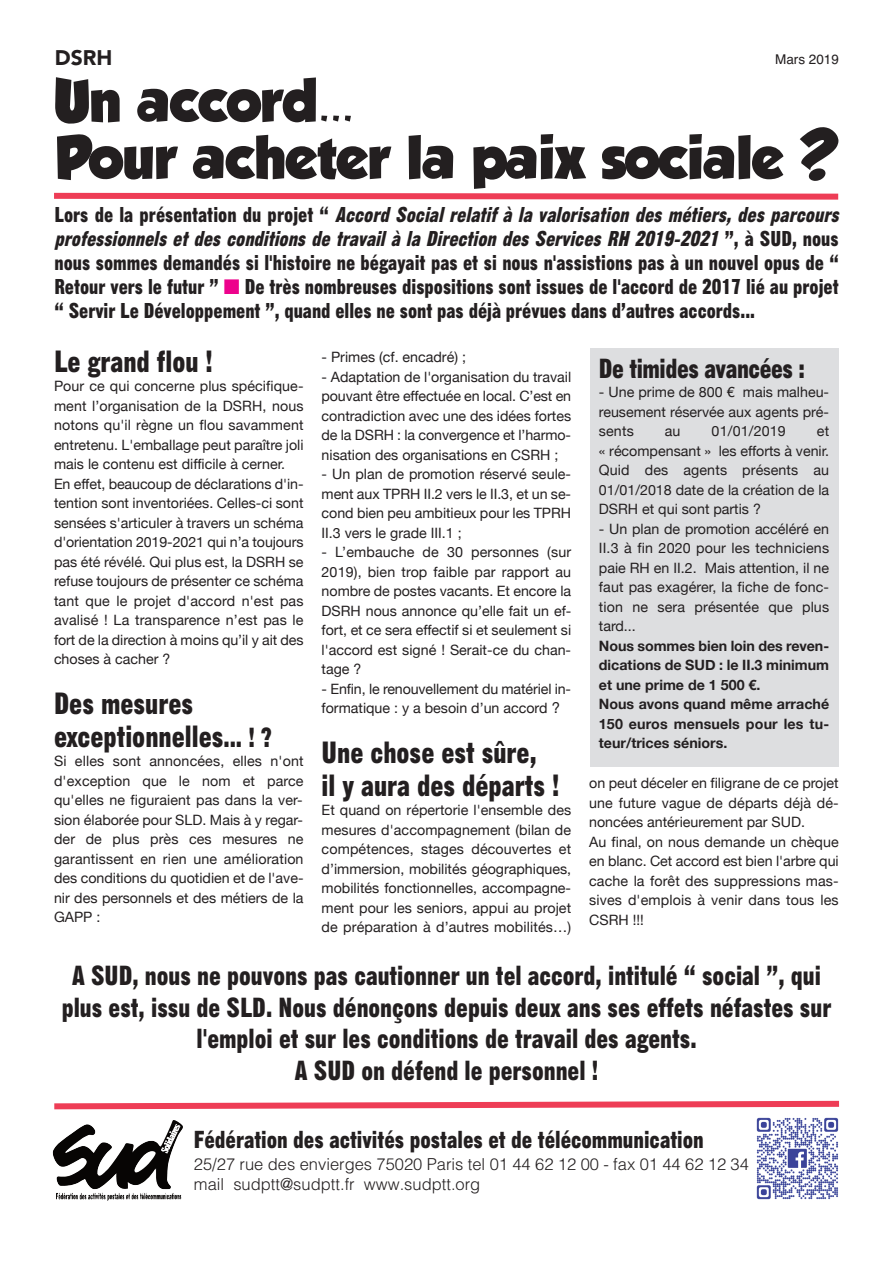
<style>
.page{position:relative;width:893px;height:1263px;background:#fff}
.page>*{position:absolute;margin:0;border:0;box-sizing:border-box;transform-origin:0 0}
.t1{font:54px/57px "GROBOLD";color:#231f20}
.t2{font:30px/33px "Gothic No 13 BT";color:#231f20}
.t3{font:27px/31.5px "Gothic No 13 BT";color:#231f20;text-align:center}
.t4{font:24px "Gothic No 13 BT";color:#231f20}
.t5{font:21px/24px "Gothic No 13 BT";color:#231f20}
.t6{font:900 21px "Avenir";color:#231f20}
.t7{font:300 16.5px/19.8px "Helvetica";color:#231f20}
.t8{font:14.25px/19.5px "Helvetica Neue";color:#231f20;text-align:justify}
.t9{font:700 14.25px/19.5px "Helvetica Neue";color:#231f20}
.t10{font:13.5px "Helvetica";color:#231f20}
.s1{font-style:italic}
.s2{color:#ed028c}
.s3{font-size:27px}
.s4{font-size:15px}
</style>
<div class="page">
<img style="left:53px;top:1120px;width:130px;height:81px">
<svg style="left:54px;top:1100px;width:786px;height:10px"></svg>
<div style="left:749px;top:1109px;width:96px;height:100px;background:#fff"></div>
<img style="left:756px;top:1117px;width:83px;height:83px">
<svg style="left:54px;top:192px;width:785px;height:8px"></svg>
<div style="left:590px;top:348px;width:248px;height:419px;background:#dddee0"></div>
<h3 class="t6" style="left:55px;top:39px;width:59px">DSRH</h3>
<p class="t10" style="left:775px;top:52px;width:65px">Mars 2019</p>
<h1 class="t1" style="left:55px;top:72px;width:785px">Un accord...<br>Pour acheter la paix sociale ?</h1>
<p class="t5" style="left:55px;top:202px;width:791px">L o r s d e l a p r é s e n t a t i o n d u p r o j e t “ <span class="s1">Accord Social relatif à la valorisation des métiers, des parcours professionnels et des conditions de travail à la Direction des Services RH 2019-2021</span> ” , à S U D , n o u s nous sommes demandés si l'histoire ne bégayait pas et si nous n'assistions pas à un nouvel opus de “ Retour vers le futur ” <span class="s2">■</span> De très nombreuses dispositions sont issues de l'accord de 2017 lié au projet “ Servir Le Développement ”, quand elles ne sont pas déjà prévues dans d’autres accords...</p>
<h2 class="t2" style="left:54px;top:345px;width:160px">Le grand flou !</h2>
<p class="t8" style="left:54px;top:376px;width:251px;text-align:left">Pour ce qui concerne plus spécifique&shy;ment l’organisation de la DSRH, nous notons qu'il règne un flou savamment entretenu. L'emballage peut paraître joli mais le contenu est difficile à cerner.<br>En effet, beaucoup de déclarations d'in&shy;tention sont inventoriées. Celles-ci sont sensées s'articuler à travers un schéma d'orientation 2019-2021 qui n’a toujours pas été révélé. Qui plus est, la DSRH se refuse toujours de présenter ce schéma tant que le projet d'accord n'est pas avalisé ! La transparence n’est pas le fort de la direction à moins qu’il y ait des choses à cacher ?</p>
<h2 class="t2" style="left:54px;top:687px;width:219px">Des mesures exceptionnelles<span class="s3">... ! ?</span></h2>
<p class="t8" style="left:54px;top:751px;width:251px">Si elles sont annoncées, elles n'ont d'exception que le nom et parce qu'elles ne figuraient pas dans la ver&shy;sion élaborée pour SLD. Mais à y regar&shy;der de plus près ces mesures ne garantissent en rien une amélioration des conditions du quotidien et de l'ave&shy;nir des personnels et des métiers de la GAPP :</p>
<p class="t8" style="left:322px;top:347px;width:146px">- Primes (cf. encadré) ;</p>
<p class="t8" style="left:322px;top:367px;width:251px">- Adaptation de l'organisation du travail pouvant être effectuée en local. C’est en contradiction avec une des idées fortes de la DSRH : la convergence et l’harmo&shy;nisation des organisations en CSRH ;</p>
<p class="t8" style="left:322px;top:464px;width:251px">- Un plan de promotion réservé seule&shy;ment aux TPRH II.2 vers le II.3, et un se&shy;cond bien peu ambitieux pour les TPRH II.3 vers le grade III.1 ;</p>
<p class="t8" style="left:322px;top:542px;width:251px">- L’embauche de 30 personnes (sur 2019), bien trop faible par rapport au nombre de postes vacants. Et encore la DSRH nous annonce qu’elle fait un ef&shy;fort, et ce sera effectif si et seulement si l'accord est signé ! Serait-ce du chan&shy;tage ?</p>
<p class="t8" style="left:322px;top:679px;width:251px">- Enfin, le renouvellement du matériel in&shy;formatique : y a besoin d’un accord <span class="s4">?</span></p>
<h2 class="t2" style="left:322px;top:736px;width:239px">Une chose est sûre,<br>il y aura des départs !</h2>
<p class="t8" style="left:322px;top:800px;width:251px">Et quand on répertorie l'ensemble des mesures d'accompagnement (bilan de compétences, stages découvertes et d’immersion, mobilités géographiques, mobilités fonctionnelles, accompagne&shy;ment pour les seniors, appui au projet de préparation à d’autres mobilités…)</p>
<h3 class="t3" style="left:599px;top:353px;width:208px">De timides avancées :</h3>
<p class="t8" style="left:599px;top:382px;width:232px">- Une prime de 800 € mais malheu&shy;reusement réservée aux agents pré&shy;sents</p>
<p class="t8" style="left:665px;top:421px;width:17px">au</p>
<p class="t8" style="left:712px;top:421px;width:76px">01/01/2019</p>
<p class="t8" style="left:599px;top:421px;width:232px;text-indent:218px">et « récompensant » les efforts à venir.<br>Quid des agents présents au 01/01/2018 date de la création de la DSRH et qui sont partis ?</p>
<p class="t8" style="left:599px;top:519px;width:232px">- Un plan de promotion accéléré en II.3 à fin 2020 pour les techniciens paie RH en II.2. Mais attention, il ne faut pas exagérer, la fiche de fonc&shy;tion ne sera présentée que plus tard...</p>
<p class="t9" style="left:599px;top:636px;width:232px">Nous sommes bien loin des reven&shy;dications de SUD : le II.3 minimum et une prime de 1 500 €.<br>Nous avons quand même arraché<br>150 euros mensuels pour les tu&shy;teur/trices séniors.</p>
<p class="t8" style="left:589px;top:773px;width:251px;text-align:left">on peut déceler en filigrane de ce projet une future vague de départs déjà dé&shy;noncées antérieurement par SUD.<br>Au final, on nous demande un chèque en blanc. Cet accord est bien l'arbre qui cache la forêt des suppressions mas&shy;sives d'emplois à venir dans tous les CSRH !!!</p>
<h3 class="t3" style="left:62px;top:960px;width:771px">A SUD, nous ne pouvons pas cautionner un tel accord, intitulé “ social ”, qui plus est, issu de SLD. Nous dénonçons depuis deux ans ses effets néfastes sur l'emploi et sur les conditions de travail des agents.<br>A SUD on défend le personnel !</h3>
<h3 class="t4" style="left:194px;top:1125px;width:511px">Fédération des activités postales et de télécommunication</h3>
<p class="t7" style="left:194px;top:1153px;width:557px">25/27 rue des envierges 75020 Paris tel 01 44 62 12 00 - fax 01 44 62 12 34 mail sudptt@sudptt.fr www.sudptt.org</p>
</div>
